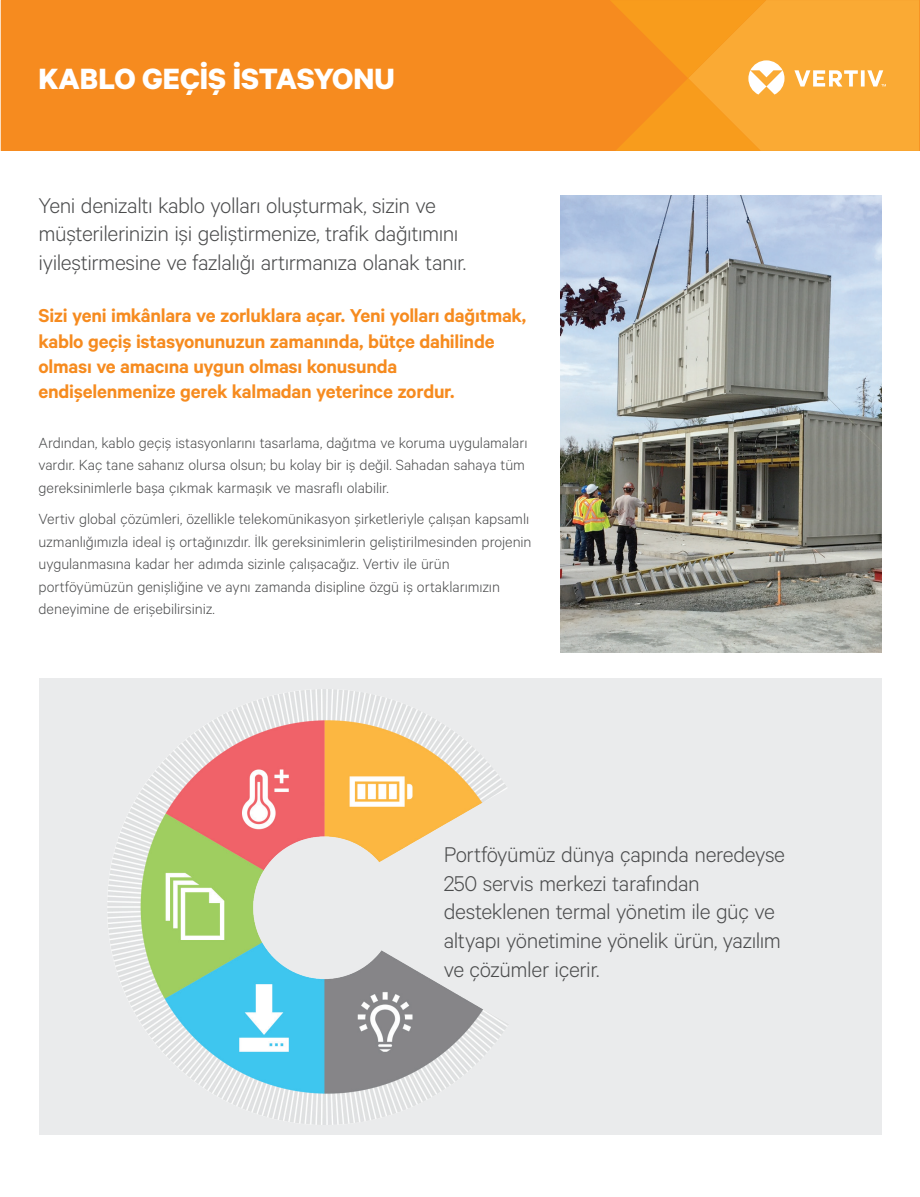
<style>
.page{position:relative;width:920px;height:1197px;background:#fff}
.page>*{position:absolute;margin:0;border:0;box-sizing:border-box;transform-origin:0 0}
.t1{font:700 33px "Calibre";color:#fff}
.t2{font:300 24px/28.8px "Calibre";letter-spacing:-.02em;color:#4b4c4d}
.t3{font:600 21px/25.2px "Calibre";letter-spacing:-.015em;color:#f68b1f}
.t4{font:300 16.5px/22.5px "Calibre";letter-spacing:-.005em;color:#4b4c4d}
</style>
<div class="page">
<div style="left:1px;top:0;width:608px;height:151px;background:#f68b1f"></div>
<div style="left:39px;top:678px;width:842px;height:456px;background:#eaebec"></div>
<img style="left:560px;top:196px;width:321px;height:456px">
<img style="left:107px;top:689px;width:401px;height:435px">
<svg style="left:609px;top:0;width:311px;height:151px;background:#f9a431"></svg>
<h1 class="t1" style="left:39px;top:58px;width:357px">KABLO GEÇİŞ İSTASYONU</h1>
<h2 class="t2" style="left:39px;top:190px;width:429px">Yeni denizaltı kablo yolları oluşturmak, sizin ve müşterilerinizin işi geliştirmenize, trafik dağıtımını iyileştirmesine ve fazlalığı artırmanıza olanak tanır.</h2>
<p class="t3" style="left:39px;top:303px;width:489px">Sizi yeni imkânlara ve zorluklara açar. Yeni yolları dağıtmak, kablo geçiş istasyonunuzun zamanında, bütçe dahilinde olması ve amacına uygun olması konusunda endişelenmenize gerek kalmadan yeterince zordur.</p>
<p class="t4" style="left:39px;top:430px;width:490px">Ardından, kablo geçiş istasyonlarını tasarlama, dağıtma ve koruma uygulamaları vardır. Kaç tane sahanız olursa olsun; bu kolay bir iş değil. Sahadan sahaya tüm gereksinimlerle başa çıkmak karmaşık ve masraflı olabilir.</p>
<p class="t4" style="left:39px;top:507px;width:494px">Vertiv global çözümleri, özellikle telekomünikasyon şirketleriyle çalışan kapsamlı uzmanlığımızla ideal iş ortağınızdır. İlk gereksinimlerin geliştirilmesinden projenin uygulanmasına kadar her adımda sizinle çalışacağız. Vertiv ile ürün portföyümüzün genişliğine ve aynı zamanda disipline özgü iş ortaklarımızın deneyimine de erişebilirsiniz.</p>
<h2 class="t2" style="left:443px;top:839px;width:343px">Portföyümüz dünya çapında neredeyse 250 servis merkezi tarafından desteklenen termal yönetim ile güç ve altyapı yönetimine yönelik ürün, yazılım ve çözümler içerir.</h2>
</div>
